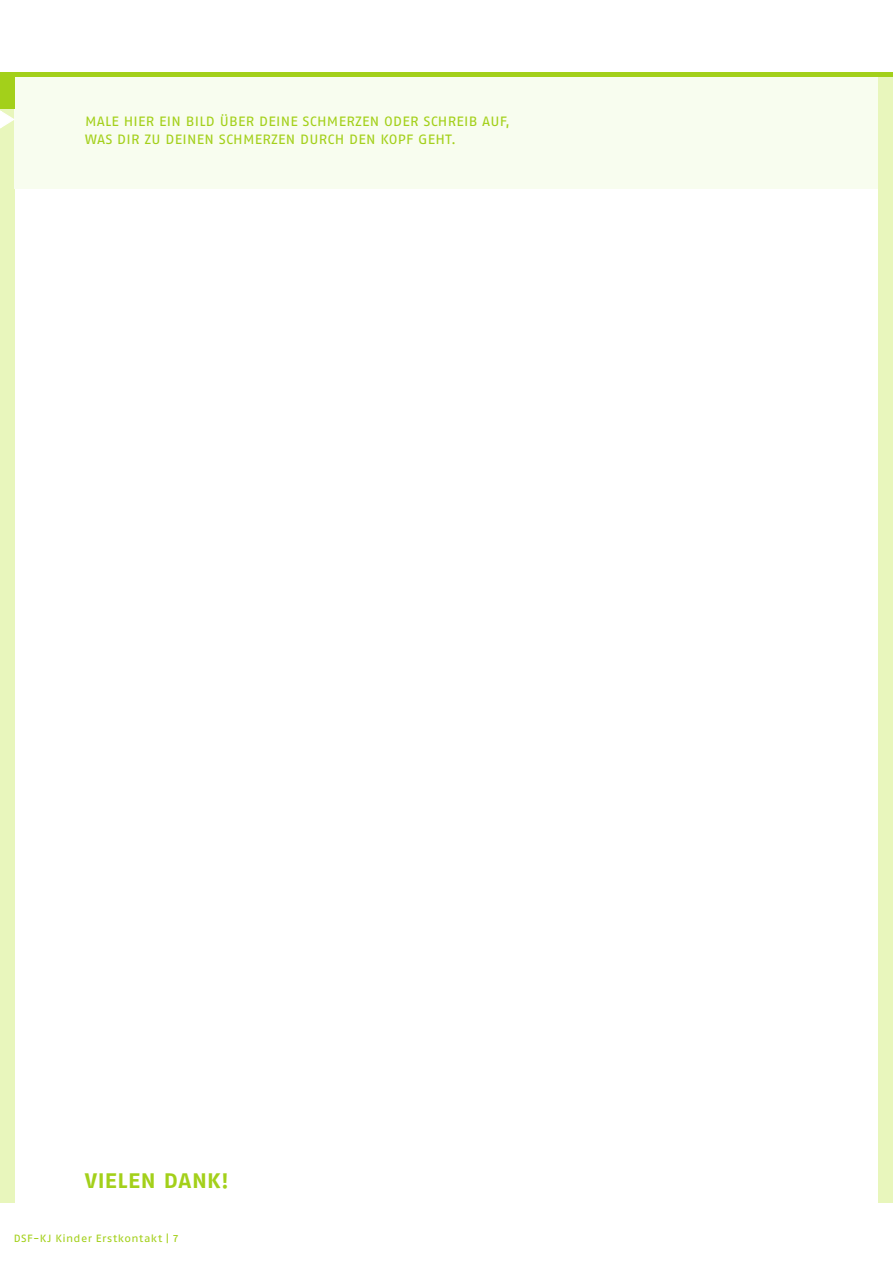
<style>
.page{position:relative;width:893px;height:1263px;background:#fff}
.page>*{position:absolute;margin:0;border:0;box-sizing:border-box;transform-origin:0 0}
.t1{font:21px "Fago Ex Bold Lf";letter-spacing:.025em;color:#a3d01a}
.t2{font:13.5px "Fago Ex Regular Lf";letter-spacing:.02em;color:#a3d01a}
.t3{font:10.5px "Fago Ex Regular Lf";letter-spacing:.04em;color:#a3d01a}
</style>
<div class="page">
<div style="left:0;top:72px;width:15px;height:1131px;background:#e8f6bc"></div>
<div style="left:878px;top:72px;width:15px;height:1131px;background:#e8f6bc"></div>
<div style="left:15px;top:73px;width:863px;height:116px;background:#f8fdef"></div>
<div style="left:0;top:72px;width:15px;height:36px;background:#a3d01a"></div>
<hr style="left:12px;top:72px;width:881px;height:4px;background:#a3d01a">
<svg style="left:0;top:109px;width:15px;height:21px"></svg>
<p class="t2" style="left:85px;top:113px;width:20px">MALE</p>
<p class="t2" style="left:124px;top:113px;width:9px">HIER</p>
<p class="t2" style="left:159px;top:113px;width:8px">EIN</p>
<p class="t2" style="left:186px;top:113px;width:16px">BILD</p>
<p class="t2" style="left:220px;top:113px;width:19px">ÜBER</p>
<p class="t2" style="left:259px;top:113px;width:18px">DEINE</p>
<p class="t2" style="left:303px;top:113px;width:25px">SCHMER</p>
<p class="t2" style="left:355px;top:113px;width:39px">ZEN ODER</p>
<p class="t2" style="left:423px;top:113px;width:23px">SCHREIB</p>
<p class="t2" style="left:482px;top:113px;width:29px">AUF,</p>
<p class="t2" style="left:85px;top:131px;width:10px">WAS</p>
<p class="t2" style="left:117px;top:131px;width:66px">DIR ZU DEINEN</p>
<p class="t2" style="left:219px;top:131px;width:25px">SCHMER</p>
<p class="t2" style="left:271px;top:131px;width:39px">ZEN DUR</p>
<p class="t2" style="left:328px;top:131px;width:31px">CH DEN</p>
<p class="t2" style="left:380px;top:131px;width:18px">KOPF</p>
<p class="t2" style="left:418px;top:131px;width:10px">GEHT</p>
<p class="t2" style="left:451px;top:131px;width:7px">.</p>
<h1 class="t1" style="left:85px;top:1168px;width:145px">VIELEN DANK!</h1>
<p class="t3" style="left:14px;top:1232px;width:166px">DSF-KJ KINDER ERSTKONTAKT | 7</p>
</div>
